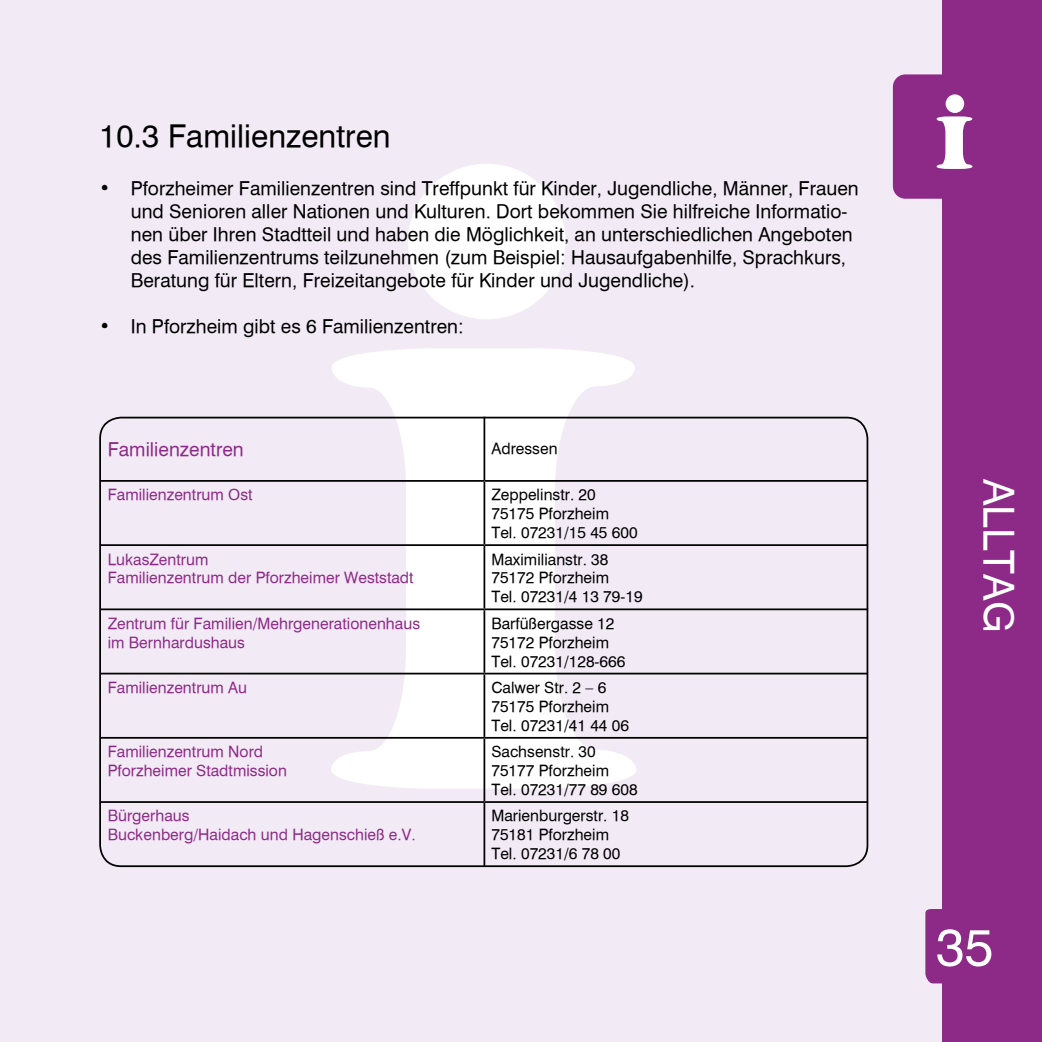
<style>
.page{position:relative;width:1042px;height:1042px;background:#f2eaf5}
.page>*{position:absolute;margin:0;border:0;box-sizing:border-box;transform-origin:0 0}
.t1{font:52.5px "Geneva";color:#fff}
.t2{font:42px "Geneva";color:#fff}
.t3{font:31.5px "Geneva";color:#000}
.t4{font:19.25px/23.1px "Geneva";color:#000}
.t5{font:19.25px "Geneva";color:#8d2a87}
.t6{font:15.75px/18.9px "Geneva";color:#000}
.t7{font:15.75px/18.9px "Geneva";color:#8d2a87}
</style>
<div class="page">
<svg style="left:331px;top:348px;width:305px;height:440px;fill:#fff"></svg>
<div style="left:408px;top:164px;width:157px;height:155px;background:#fff;border-radius:50%"></div>
<div style="left:943px;top:0;width:99px;height:1042px;background:#8d2a87"></div>
<div style="left:893px;top:74px;width:124px;height:125px;background:#8d2a87;border-radius:12px"></div>
<svg style="left:936px;top:116px;width:36px;height:53px"></svg>
<div style="left:945px;top:94px;width:19px;height:19px;background:#fff;border-radius:50%"></div>
<svg style="left:925px;top:909px;width:18px;height:74px"></svg>
<div style="left:99px;top:417px;width:769px;height:450px;border:2px solid #000;border-radius:21px"></div>
<hr style="left:483px;top:417px;width:2px;height:63px;background:#000">
<hr style="left:101px;top:480px;width:383px;height:2px;background:#000">
<hr style="left:484px;top:480px;width:384px;height:2px;background:#000">
<hr style="left:483px;top:482px;width:2px;height:62px;background:#000">
<hr style="left:101px;top:544px;width:383px;height:2px;background:#000">
<hr style="left:484px;top:544px;width:384px;height:2px;background:#000">
<hr style="left:483px;top:546px;width:2px;height:62px;background:#000">
<hr style="left:101px;top:608px;width:383px;height:2px;background:#000">
<hr style="left:484px;top:608px;width:384px;height:2px;background:#000">
<hr style="left:483px;top:610px;width:2px;height:63px;background:#000">
<hr style="left:101px;top:673px;width:383px;height:1px;background:#000">
<hr style="left:484px;top:673px;width:384px;height:1px;background:#000">
<hr style="left:483px;top:674px;width:2px;height:63px;background:#000">
<hr style="left:101px;top:737px;width:383px;height:2px;background:#000">
<hr style="left:484px;top:737px;width:384px;height:2px;background:#000">
<hr style="left:483px;top:739px;width:2px;height:62px;background:#000">
<hr style="left:101px;top:801px;width:383px;height:2px;background:#000">
<hr style="left:484px;top:801px;width:384px;height:2px;background:#000">
<hr style="left:483px;top:803px;width:2px;height:63px;background:#000">
<h3 class="t3" style="left:99px;top:117px;width:293px">10.3 Familienzentren</h3>
<p class="t4" style="left:131px;top:176px;width:729px;text-indent:-31px">• Pforzheimer Familienzentren sind Treffpunkt für Kinder, Jugendliche, Männer, Frauen und Senioren aller Nationen und Kulturen. Dort bekommen Sie hilfreiche Informatio&shy;nen über Ihren Stadtteil und haben die Möglichkeit, an unterschiedlichen Angeboten des Familienzentrums teilzunehmen (zum Beispiel: Hausaufgabenhilfe, Sprachkurs, Beratung für Eltern, Freizeitangebote für Kinder und Jugendliche).</p>
<p class="t4" style="left:99px;top:315px;width:366px">• In Pforzheim gibt es 6 Familienzentren:</p>
<p class="t5" style="left:108px;top:438px;width:138px">Familienzentren</p>
<p class="t6" style="left:491px;top:438px;width:68px">Adressen</p>
<p class="t7" style="left:108px;top:485px;width:146px">Familienzentrum Ost</p>
<p class="t6" style="left:491px;top:485px;width:148px">Zeppelinstr. 20<br>75175 Pforzheim<br>Tel. 07231/15 45 600</p>
<p class="t7" style="left:108px;top:549px;width:307px">LukasZentrum<br>Familienzentrum der Pforzheimer Weststadt</p>
<p class="t6" style="left:491px;top:549px;width:153px">Maximilianstr. 38<br>75172 Pforzheim<br>Tel. 07231/4 13 79-19</p>
<p class="t7" style="left:108px;top:614px;width:314px">Zentrum für Familien/Mehrgenerationenhaus im Bernhardushaus</p>
<p class="t6" style="left:491px;top:614px;width:135px">Barfüßergasse 12<br>75172 Pforzheim<br>Tel. 07231/128-666</p>
<p class="t7" style="left:108px;top:678px;width:141px">Familienzentrum Au</p>
<p class="t6" style="left:491px;top:678px;width:139px">Calwer Str. 2 – 6<br>75175 Pforzheim<br>Tel. 07231/41 44 06</p>
<p class="t7" style="left:108px;top:742px;width:181px">Familienzentrum Nord<br>Pforzheimer Stadtmission</p>
<p class="t6" style="left:491px;top:742px;width:148px">Sachsenstr. 30<br>75177 Pforzheim<br>Tel. 07231/77 89 608</p>
<p class="t7" style="left:108px;top:806px;width:309px">Bürgerhaus<br>Buckenberg/Haidach und Hagenschieß e.V.</p>
<p class="t6" style="left:491px;top:806px;width:139px">Marienburgerstr. 18<br>75181 Pforzheim<br>Tel. 07231/6 78 00</p>
<h2 class="t2" style="left:1024px;top:479px;width:149px;rotate:90deg">Alltag</h2>
<h1 class="t1" style="left:936px;top:915px;width:59px">35</h1>
</div>
